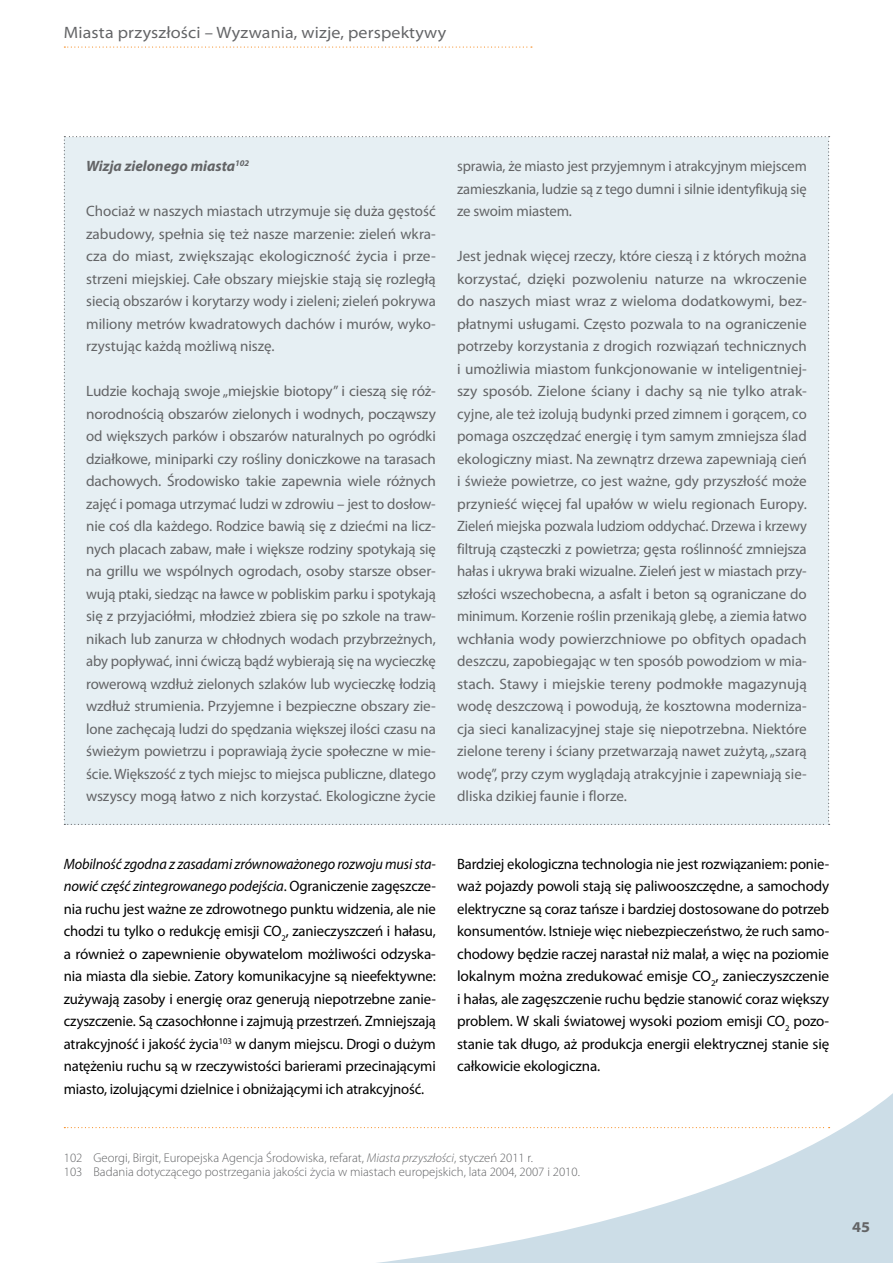
<style>
.page{position:relative;width:893px;height:1263px;background:#fff}
.page>*{position:absolute;margin:0;border:0;box-sizing:border-box;transform-origin:0 0}
.t1{font:semi-expanded 16.5px "Myriad Pro";letter-spacing:.01em;color:#636466}
.t2{font:15px/22.5px "Myriad Pro";letter-spacing:-.005em;color:#636466;text-align:justify}
.t3{font:15px/22.5px "Myriad Pro";letter-spacing:-.01em;color:#000;text-align:justify}
.t4{font:italic 700 15px "Myriad Pro";color:#636466}
.t5{font:700 semi-expanded 15px "Myriad Pro";color:#636466}
.t6{font:300 12.75px/14.2px "Myriad Pro";color:#636466}
.s1{font-style:italic}
</style>
<div class="page">
<svg style="left:63px;top:1093px;width:830px;height:170px"></svg>
<svg style="left:64px;top:47px;width:468px;height:1px"></svg>
<div style="left:64px;top:136px;width:766px;height:689px;background:#e6eff3"></div>
<svg style="left:64px;top:1127px;width:766px;height:1px"></svg>
<p class="t1" style="left:64px;top:23px;width:384px">Miasta przyszłości – Wyzwania, wizje, perspektywy</p>
<p class="t4" style="left:86px;top:157px;width:165px">Wizja zielonego miasta<sup>102</sup></p>
<p class="t2" style="left:86px;top:200px;width:351px">Chociaż w naszych miastach utrzymuje się duża gęstość zabudowy, spełnia się też nasze marzenie: zieleń wkra&shy;cza do miast, zwiększając ekologiczność życia i prze&shy;strzeni miejskiej. Całe obszary miejskie stają się rozległą siecią obszarów i korytarzy wody i zieleni; zieleń pokrywa miliony metrów kwadratowych dachów i murów, wyko&shy;rzystując każdą możliwą niszę.</p>
<p class="t2" style="left:86px;top:380px;width:351px">Ludzie kochają swoje „miejskie biotopy” i cieszą się róż&shy;norodnością obszarów zielonych i wodnych, począwszy od większych parków i obszarów naturalnych po ogródki działkowe, miniparki czy rośliny doniczkowe na tarasach dachowych. Środowisko takie zapewnia wiele różnych zajęć i pomaga utrzymać ludzi w zdrowiu – jest to dosłow&shy;nie coś dla każdego. Rodzice bawią się z dziećmi na licz&shy;nych placach zabaw, małe i większe rodziny spotykają się na grillu we wspólnych ogrodach, osoby starsze obser&shy;wują ptaki, siedząc na ławce w pobliskim parku i spotykają się z przyjaciółmi, młodzież zbiera się po szkole na traw&shy;nikach lub zanurza w chłodnych wodach przybrzeżnych, aby popływać, inni ćwiczą bądź wybierają się na wycieczkę rowerową wzdłuż zielonych szlaków lub wycieczkę łodzią wzdłuż strumienia. Przyjemne i bezpieczne obszary zie&shy;lone zachęcają ludzi do spędzania większej ilości czasu na świeżym powietrzu i poprawiają życie społeczne w mie&shy;ście. Większość z tych miejsc to miejsca publiczne, dlatego wszyscy mogą łatwo z nich korzystać. Ekologiczne życie</p>
<p class="t2" style="left:457px;top:155px;width:351px">sprawia, że miasto jest przyjemnym i atrakcyjnym miejscem zamieszkania, ludzie są z tego dumni i silnie identyfikują się ze swoim miastem.</p>
<p class="t2" style="left:457px;top:245px;width:351px">Jest jednak więcej rzeczy, które cieszą i z których można korzystać, dzięki pozwoleniu naturze na wkroczenie do naszych miast wraz z wieloma dodatkowymi, bez&shy;płatnymi usługami. Często pozwala to na ograniczenie potrzeby korzystania z drogich rozwiązań technicznych i umożliwia miastom funkcjonowanie w inteligentniej&shy;szy sposób. Zielone ściany i dachy są nie tylko atrak&shy;cyjne, ale też izolują budynki przed zimnem i gorącem, co pomaga oszczędzać energię i tym samym zmniejsza ślad ekologiczny miast. Na zewnątrz drzewa zapewniają cień i świeże powietrze, co jest ważne, gdy przyszłość może przynieść więcej fal upałów w wielu regionach Europy.<br>Zieleń miejska pozwala ludziom oddychać. Drzewa i krzewy filtrują cząsteczki z powietrza; gęsta roślinność zmniejsza hałas i ukrywa braki wizualne. Zieleń jest w miastach przy&shy;szłości wszechobecna, a asfalt i beton są ograniczane do minimum. Korzenie roślin przenikają glebę, a ziemia łatwo wchłania wody powierzchniowe po obfitych opadach deszczu, zapobiegając w ten sposób powodziom w mia&shy;stach. Stawy i miejskie tereny podmokłe magazynują wodę deszczową i powodują, że kosztowna moderniza&shy;cja sieci kanalizacyjnej staje się niepotrzebna. Niektóre zielone tereny i ściany przetwarzają nawet zużytą, „szarą wodę”, przy czym wyglądają atrakcyjnie i zapewniają sie&shy;dliska dzikiej faunie i florze.</p>
<p class="t3" style="left:64px;top:852px;width:374px"><span class="s1">Mobilność zgodna z zasadami zrównoważonego rozwoju musi sta&shy;nowić część zintegrowanego podejścia</span>. Ograniczenie zagęszcze&shy;nia ruchu jest ważne ze zdrowotnego punktu widzenia, ale nie chodzi tu tylko o redukcję emisji CO<sub>2</sub>, zanieczyszczeń i hałasu, a również o zapewnienie obywatelom możliwości odzyska&shy;nia miasta dla siebie. Zatory komunikacyjne są nieefektywne: zużywają zasoby i energię oraz generują niepotrzebne zanie&shy;czyszczenie. Są czasochłonne i zajmują przestrzeń. Zmniejszają atrakcyjność i jakość życia<sup>103</sup> w danym miejscu. Drogi o dużym natężeniu ruchu są w rzeczywistości barierami przecinającymi miasto, izolującymi dzielnice i obniżającymi ich atrakcyjność.</p>
<p class="t3" style="left:457px;top:852px;width:374px">Bardziej ekologiczna technologia nie jest rozwiązaniem: ponie&shy;waż pojazdy powoli stają się paliwooszczędne, a samochody elektryczne są coraz tańsze i bardziej dostosowane do potrzeb konsumentów. Istnieje więc niebezpieczeństwo, że ruch samo&shy;chodowy będzie raczej narastał niż malał, a więc na poziomie lokalnym można zredukować emisje CO<sub>2</sub>, zanieczyszczenie i hałas, ale zagęszczenie ruchu będzie stanowić coraz większy problem. W skali światowej wysoki poziom emisji CO<sub>2</sub> pozo&shy;stanie tak długo, aż produkcja energii elektrycznej stanie się całkowicie ekologiczna.</p>
<p class="t6" style="left:64px;top:1151px;width:518px">102 Georgi, Birgit, Europejska Agencja Środowiska, refarat, <span class="s1">Miasta przyszłości</span>, styczeń 2011 r.<br>103 Badania dotyczącego postrzegania jakości życia w miastach europejskich, lata 2004, 2007 i 2010.</p>
<p class="t5" style="left:852px;top:1218px;width:19px">45</p>
</div>
